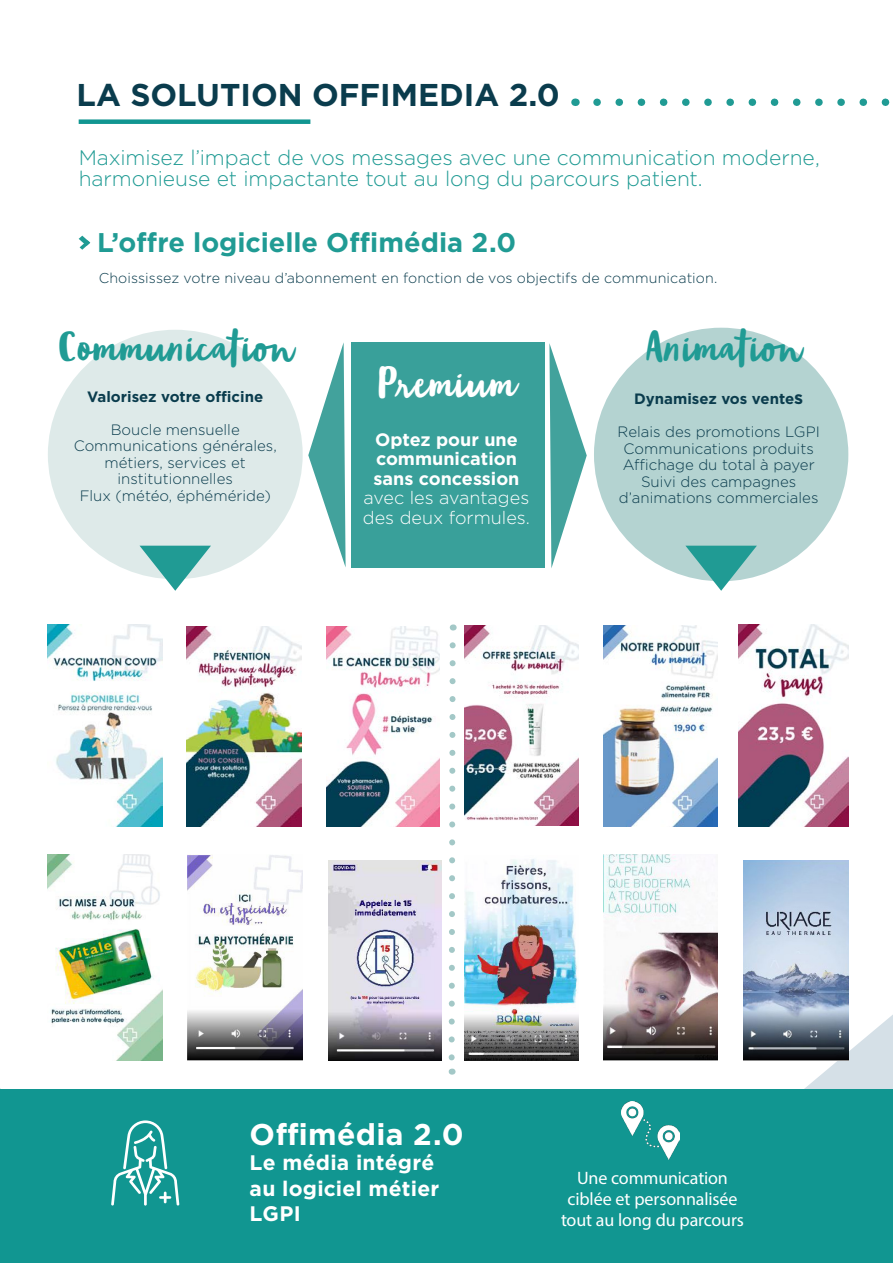
<style>
.page{position:relative;width:893px;height:1263px;background:#fff}
.page>*{position:absolute;margin:0;border:0;box-sizing:border-box;transform-origin:0 0}
.t1{font:34.5px "Blog Script";color:#209b94}
.t2{font:34.5px "Blog Script";color:#fff}
.t3{font:700 31.5px "Gotham";color:#0a3c4d}
.t4{font:700 30px "Gotham";letter-spacing:.01em;color:#fff}
.t5{font:700 27px "Gotham";color:#209b94}
.t6{font:300 21px/21px "Gotham";letter-spacing:-.005em;color:#209b94}
.t7{font:700 21px/25.5px "Gotham";letter-spacing:.01em;color:#fff}
.t8{font:700 18px/19.5px "Gotham";color:#fff;text-align:center}
.t9{font:18px/21px "Myriad Pro";letter-spacing:-.005em;color:#fff;text-align:center}
.Paragraphe_Titre_rub{font:300 15px/16.5px "Gotham";color:#0a3c4d;text-align:center}
.Paragraphe_Titre_rub-2{font:700 15px "Gotham";color:#0a3c4d}
.t10{font:300 14.25px "Gotham";letter-spacing:.005em;color:#0a3c4d}
.s1{font-weight:300}
.s2{font-size:18px}
</style>
<div class="page">
<svg style="left:743px;top:1014px;width:150px;height:75px;fill:#d5e0e7"></svg>
<div style="left:79px;top:119px;width:231px;height:5px;background:#119691"></div>
<div style="left:0;top:1089px;width:893px;height:174px;background:#119691"></div>
<svg style="left:597px;top:99px;width:293px;height:7px"></svg>
<div style="left:594px;top:328px;width:254px;height:253px;background:#b4d3d1;border-radius:50%"></div>
<div style="left:48px;top:330px;width:255px;height:249px;background:#deeae9;border-radius:50%"></div>
<img style="left:48px;top:624px;width:114px;height:202px">
<img style="left:187px;top:626px;width:114px;height:200px">
<img style="left:188px;top:854px;width:114px;height:207px">
<img style="left:48px;top:854px;width:114px;height:207px">
<img style="left:603px;top:626px;width:115px;height:200px">
<img style="left:465px;top:625px;width:113px;height:201px">
<img style="left:738px;top:624px;width:110px;height:203px">
<img style="left:744px;top:860px;width:104px;height:200px">
<svg style="left:79px;top:236px;width:11px;height:14px"></svg>
<div style="left:351px;top:342px;width:193px;height:226px;background:#39a09a"></div>
<svg style="left:140px;top:546px;width:71px;height:45px"></svg>
<svg style="left:685px;top:546px;width:72px;height:45px"></svg>
<svg style="left:308px;top:342px;width:38px;height:225px"></svg>
<svg style="left:549px;top:343px;width:38px;height:225px"></svg>
<img style="left:327px;top:626px;width:113px;height:200px">
<img style="left:465px;top:859px;width:113px;height:202px">
<img style="left:329px;top:860px;width:113px;height:201px">
<img style="left:603px;top:854px;width:115px;height:207px">
<svg style="left:448px;top:642px;width:8px;height:432px"></svg>
<svg style="left:111px;top:1120px;width:68px;height:85px"></svg>
<img style="left:622px;top:1101px;width:57px;height:58px">
<p class="t3" style="left:77px;top:74px;width:485px">LA SOLUTION OFFIMEDIA 2.0</p>
<p class="t6" style="left:79px;top:146px;width:743px">Maximisez l’impact de vos messages avec une communication moderne, harmonieuse et impactante tout au long du parcours patient.</p>
<p class="t5" style="left:97px;top:224px;width:420px">L’offre logicielle Offimédia 2.0</p>
<p class="t10" style="left:99px;top:268px;width:620px">Choississez votre niveau d’abonnement en fonction de vos objectifs de communication.</p>
<p class="t1" style="left:58px;top:328px;width:239px">Communication</p>
<p class="Paragraphe_Titre_rub-2" style="left:87px;top:387px;width:177px">Valorisez votre officine</p>
<p class="Paragraphe_Titre_rub" style="left:74px;top:421px;width:205px">Boucle mensuelle<br>Communications générales, métiers, services et institutionnelles<br>Flux (météo, éphéméride)</p>
<p class="t2" style="left:377px;top:364px;width:140px">Premium</p>
<p class="t8" style="left:363px;top:429px;width:169px">Optez pour une communication sans concession <span class="s1">avec les avantages des deux formules.</span></p>
<p class="t1" style="left:645px;top:328px;width:160px">Animation</p>
<p class="Paragraphe_Titre_rub-2" style="left:634px;top:389px;width:171px">Dynamisez vos vente<span class="s2">s</span></p>
<p class="Paragraphe_Titre_rub" style="left:618px;top:423px;width:204px">Relais des promotions LGPI<br>Communications produits<br>Affichage du total à payer<br>Suivi des campagnes d’animations commerciales</p>
<p class="t4" style="left:250px;top:1114px;width:215px">Offimédia 2.0</p>
<p class="t7" style="left:250px;top:1150px;width:191px">Le média intégré au logiciel métier<br>LGPI</p>
<p class="t9" style="left:561px;top:1167px;width:185px">Une communication ciblée et personnalisée tout au long du parcours</p>
</div>
